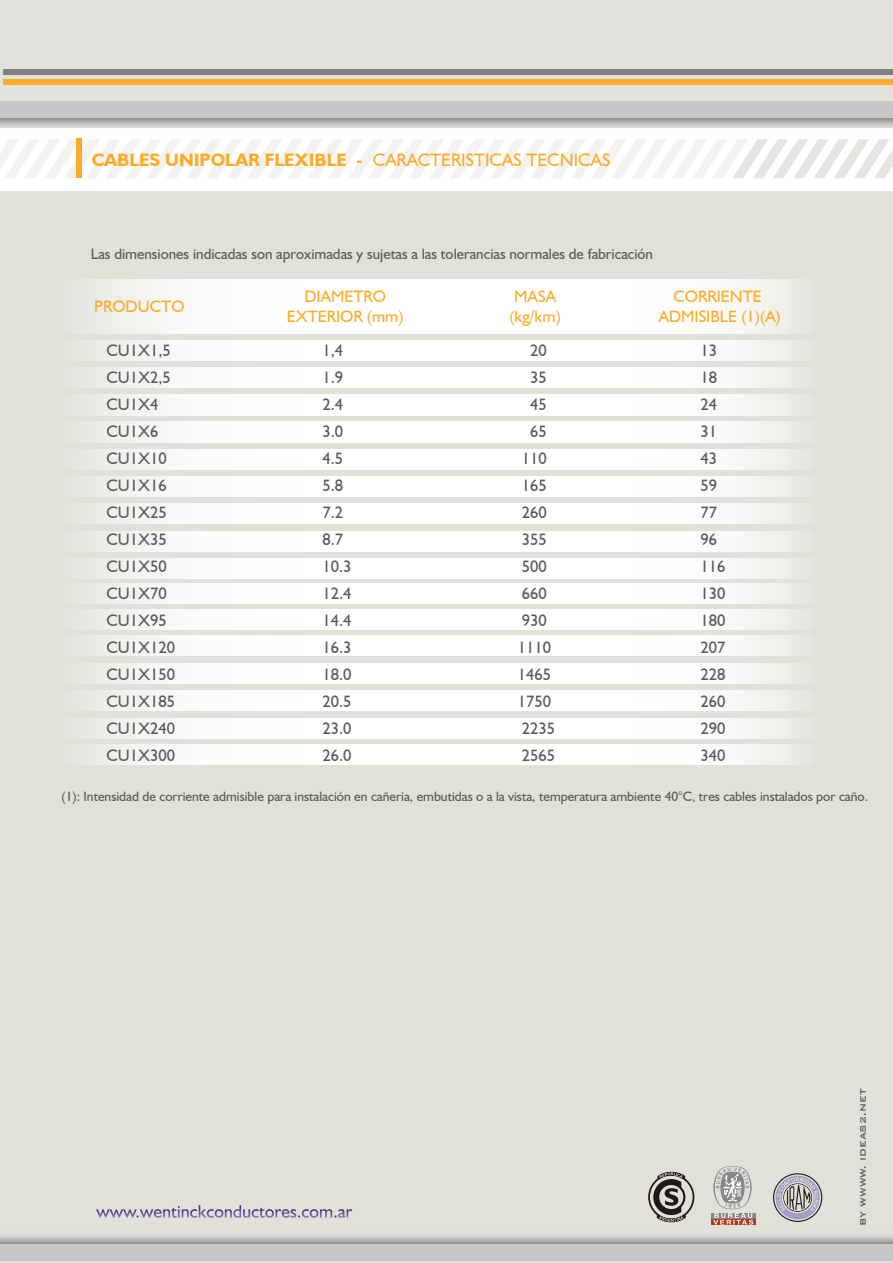
<style>
.page{position:relative;width:893px;height:1263px;background:#fff}
.page>*{position:absolute;margin:0;border:0;box-sizing:border-box;transform-origin:0 0}
.t1{font:700 18px "Humanist 521 BT";color:#fcab28}
.t2{font:16.5px "Humanist 521 BT";color:#58595b}
.t3{font:16.5px/19.8px "Humanist 521 BT";color:#fcab28;text-align:center}
.t4{font:15px "Humanist 521 BT";color:#58595b}
.t5{font:13.5px "Humanist 521 BT";color:#58595b}
.t6{font:500 10.5px "Bank Gothic BT";color:#58595b}
.s1{font-weight:400}
</style>
<div class="page">
<div style="left:0;top:0;width:893px;height:54px;background:#e1e0da"></div>
<div style="left:0;top:191px;width:893px;height:1072px;background:#e1e0d9"></div>
<svg style="left:5px;top:175px;width:11px;height:3px"></svg>
<svg style="left:25px;top:175px;width:11px;height:3px"></svg>
<svg style="left:45px;top:175px;width:12px;height:3px"></svg>
<svg style="left:66px;top:175px;width:10px;height:3px"></svg>
<svg style="left:86px;top:175px;width:11px;height:3px"></svg>
<svg style="left:106px;top:175px;width:11px;height:3px"></svg>
<svg style="left:126px;top:175px;width:12px;height:3px"></svg>
<svg style="left:146px;top:175px;width:12px;height:3px"></svg>
<svg style="left:167px;top:175px;width:11px;height:3px"></svg>
<svg style="left:187px;top:175px;width:11px;height:3px"></svg>
<svg style="left:207px;top:175px;width:11px;height:3px"></svg>
<svg style="left:227px;top:175px;width:12px;height:3px"></svg>
<svg style="left:248px;top:175px;width:11px;height:3px"></svg>
<svg style="left:268px;top:175px;width:11px;height:3px"></svg>
<svg style="left:288px;top:175px;width:11px;height:3px"></svg>
<svg style="left:308px;top:175px;width:12px;height:3px"></svg>
<svg style="left:329px;top:175px;width:11px;height:3px"></svg>
<svg style="left:349px;top:175px;width:11px;height:3px"></svg>
<svg style="left:369px;top:175px;width:11px;height:3px"></svg>
<svg style="left:389px;top:175px;width:12px;height:3px"></svg>
<svg style="left:410px;top:175px;width:11px;height:3px"></svg>
<svg style="left:430px;top:175px;width:11px;height:3px"></svg>
<svg style="left:450px;top:175px;width:11px;height:3px"></svg>
<svg style="left:470px;top:175px;width:12px;height:3px"></svg>
<svg style="left:490px;top:175px;width:12px;height:3px"></svg>
<svg style="left:511px;top:175px;width:11px;height:3px"></svg>
<svg style="left:531px;top:175px;width:11px;height:3px"></svg>
<svg style="left:551px;top:175px;width:11px;height:3px"></svg>
<svg style="left:571px;top:175px;width:12px;height:3px"></svg>
<svg style="left:592px;top:175px;width:11px;height:3px"></svg>
<svg style="left:612px;top:175px;width:11px;height:3px"></svg>
<svg style="left:632px;top:175px;width:11px;height:3px"></svg>
<svg style="left:652px;top:175px;width:12px;height:3px"></svg>
<svg style="left:673px;top:175px;width:11px;height:3px"></svg>
<svg style="left:693px;top:175px;width:11px;height:3px"></svg>
<svg style="left:713px;top:175px;width:11px;height:3px"></svg>
<svg style="left:732px;top:139px;width:161px;height:39px"></svg>
<div style="left:0;top:102px;width:893px;height:16px;background:#c5c7c9"></div>
<div style="left:76px;top:138px;width:6px;height:40px;background:#fcab28"></div>
<div style="left:0;top:1245px;width:893px;height:16px;background:#c5c7c9"></div>
<svg style="left:96px;top:1205px;width:256px;height:13px"></svg>
<svg style="left:87px;top:341px;width:710px;height:20px;background:#fbfbfa"></svg>
<svg style="left:87px;top:279px;width:710px;height:55px;background:#fbfbfa"></svg>
<svg style="left:87px;top:368px;width:710px;height:20px;background:#fbfbfa"></svg>
<svg style="left:87px;top:395px;width:710px;height:20px;background:#fbfbfa"></svg>
<svg style="left:87px;top:422px;width:710px;height:20px;background:#fbfbfa"></svg>
<svg style="left:87px;top:449px;width:710px;height:21px;background:#fbfbfa"></svg>
<svg style="left:87px;top:476px;width:710px;height:21px;background:#fbfbfa"></svg>
<svg style="left:87px;top:504px;width:710px;height:20px;background:#fbfbfa"></svg>
<svg style="left:87px;top:531px;width:710px;height:20px;background:#fbfbfa"></svg>
<svg style="left:87px;top:558px;width:710px;height:20px;background:#fbfbfa"></svg>
<svg style="left:87px;top:584px;width:710px;height:20px;background:#fbfbfa"></svg>
<svg style="left:87px;top:610px;width:710px;height:20px;background:#fbfbfa"></svg>
<svg style="left:87px;top:635px;width:710px;height:21px;background:#fbfbfa"></svg>
<svg style="left:87px;top:663px;width:710px;height:21px;background:#fbfbfa"></svg>
<svg style="left:87px;top:691px;width:710px;height:20px;background:#fbfbfa"></svg>
<svg style="left:87px;top:719px;width:710px;height:20px;background:#fbfbfa"></svg>
<svg style="left:87px;top:745px;width:710px;height:20px;background:#fbfbfa"></svg>
<div style="left:3px;top:69px;width:890px;height:6px;background:#828083"></div>
<div style="left:3px;top:79px;width:890px;height:6px;background:#fcab28"></div>
<svg style="left:648px;top:1172px;width:46px;height:51px"></svg>
<svg style="left:773px;top:1173px;width:49px;height:49px"></svg>
<div style="left:711px;top:1213px;width:45px;height:5px;background:#868788"></div>
<svg style="left:753px;top:1219px;width:3px;height:6px"></svg>
<svg style="left:711px;top:1166px;width:42px;height:59px"></svg>
<p class="t1" style="left:92px;top:149px;width:520px">CABLES UNIPOLAR FLEXIBLE - <span class="s1">CARACTERISTICAS TECNICAS</span></p>
<p class="t4" style="left:91px;top:244px;width:564px">Las dimensiones indicadas son aproximadas y sujetas a las tolerancias normales de fabricación</p>
<p class="t3" style="left:94px;top:296px;width:92px">PRODUCTO</p>
<p class="t2" style="left:106px;top:340px;width:66px">CU1X1,5</p>
<p class="t2" style="left:322px;top:340px;width:22px">1,4</p>
<p class="t2" style="left:530px;top:340px;width:18px">20</p>
<p class="t2" style="left:700px;top:340px;width:18px">13</p>
<p class="t2" style="left:106px;top:367px;width:66px">CU1X2,5</p>
<p class="t2" style="left:322px;top:367px;width:22px">1.9</p>
<p class="t2" style="left:530px;top:367px;width:18px">35</p>
<p class="t2" style="left:700px;top:367px;width:18px">18</p>
<p class="t2" style="left:106px;top:394px;width:53px">CU1X4</p>
<p class="t2" style="left:322px;top:394px;width:22px">2.4</p>
<p class="t2" style="left:530px;top:394px;width:18px">45</p>
<p class="t2" style="left:700px;top:394px;width:18px">24</p>
<p class="t2" style="left:106px;top:421px;width:53px">CU1X6</p>
<p class="t2" style="left:322px;top:421px;width:22px">3.0</p>
<p class="t2" style="left:530px;top:421px;width:18px">65</p>
<p class="t2" style="left:700px;top:421px;width:18px">31</p>
<p class="t2" style="left:106px;top:448px;width:62px">CU1X10</p>
<p class="t2" style="left:322px;top:448px;width:22px">4.5</p>
<p class="t2" style="left:522px;top:448px;width:26px">110</p>
<p class="t2" style="left:700px;top:448px;width:18px">43</p>
<p class="t2" style="left:106px;top:475px;width:62px">CU1X16</p>
<p class="t2" style="left:322px;top:475px;width:22px">5.8</p>
<p class="t2" style="left:522px;top:475px;width:26px">165</p>
<p class="t2" style="left:700px;top:475px;width:18px">59</p>
<p class="t2" style="left:106px;top:502px;width:62px">CU1X25</p>
<p class="t2" style="left:322px;top:502px;width:22px">7.2</p>
<p class="t2" style="left:522px;top:502px;width:26px">260</p>
<p class="t2" style="left:700px;top:502px;width:18px">77</p>
<p class="t2" style="left:106px;top:529px;width:62px">CU1X35</p>
<p class="t2" style="left:322px;top:529px;width:22px">8.7</p>
<p class="t2" style="left:522px;top:529px;width:26px">355</p>
<p class="t2" style="left:700px;top:529px;width:18px">96</p>
<p class="t2" style="left:106px;top:556px;width:62px">CU1X50</p>
<p class="t2" style="left:322px;top:556px;width:31px">10.3</p>
<p class="t2" style="left:522px;top:556px;width:26px">500</p>
<p class="t2" style="left:700px;top:556px;width:26px">116</p>
<p class="t2" style="left:106px;top:583px;width:62px">CU1X70</p>
<p class="t2" style="left:322px;top:583px;width:31px">12.4</p>
<p class="t2" style="left:522px;top:583px;width:26px">660</p>
<p class="t2" style="left:700px;top:583px;width:26px">130</p>
<p class="t2" style="left:106px;top:610px;width:62px">CU1X95</p>
<p class="t2" style="left:322px;top:610px;width:31px">14.4</p>
<p class="t2" style="left:522px;top:610px;width:26px">930</p>
<p class="t2" style="left:700px;top:610px;width:26px">180</p>
<p class="t2" style="left:106px;top:637px;width:70px">CU1X120</p>
<p class="t2" style="left:322px;top:637px;width:31px">16.3</p>
<p class="t2" style="left:518px;top:637px;width:35px">1110</p>
<p class="t2" style="left:700px;top:637px;width:26px">207</p>
<p class="t2" style="left:106px;top:664px;width:70px">CU1X150</p>
<p class="t2" style="left:322px;top:664px;width:31px">18.0</p>
<p class="t2" style="left:518px;top:664px;width:35px">1465</p>
<p class="t2" style="left:700px;top:664px;width:26px">228</p>
<p class="t2" style="left:106px;top:691px;width:70px">CU1X185</p>
<p class="t2" style="left:322px;top:691px;width:31px">20.5</p>
<p class="t2" style="left:518px;top:691px;width:35px">1750</p>
<p class="t2" style="left:700px;top:691px;width:26px">260</p>
<p class="t2" style="left:106px;top:718px;width:70px">CU1X240</p>
<p class="t2" style="left:322px;top:718px;width:31px">23.0</p>
<p class="t2" style="left:522px;top:718px;width:35px">2235</p>
<p class="t2" style="left:700px;top:718px;width:26px">290</p>
<p class="t2" style="left:106px;top:745px;width:70px">CU1X300</p>
<p class="t2" style="left:322px;top:745px;width:31px">26.0</p>
<p class="t2" style="left:522px;top:745px;width:35px">2565</p>
<p class="t2" style="left:700px;top:745px;width:26px">340</p>
<p class="t3" style="left:287px;top:286px;width:118px">DIAMETRO<br>EXTERIOR (mm)</p>
<p class="t3" style="left:509px;top:286px;width:53px;text-align:left">MASA (kg/km)</p>
<p class="t3" style="left:659px;top:286px;width:124px">CORRIENTE<br>ADMISIBLE (1)(A)</p>
<p class="t5" style="left:61px;top:788px;width:808px">(1): Intensidad de corriente admisible para instalación en cañeria, embutidas o a la vista, temperatura ambiente 40°C, tres cables instalados por caño.</p>
<p class="t6" style="left:857px;top:1226px;width:139px;rotate:-90deg">BY WWWW. IDEAS2.NET</p>
</div>
